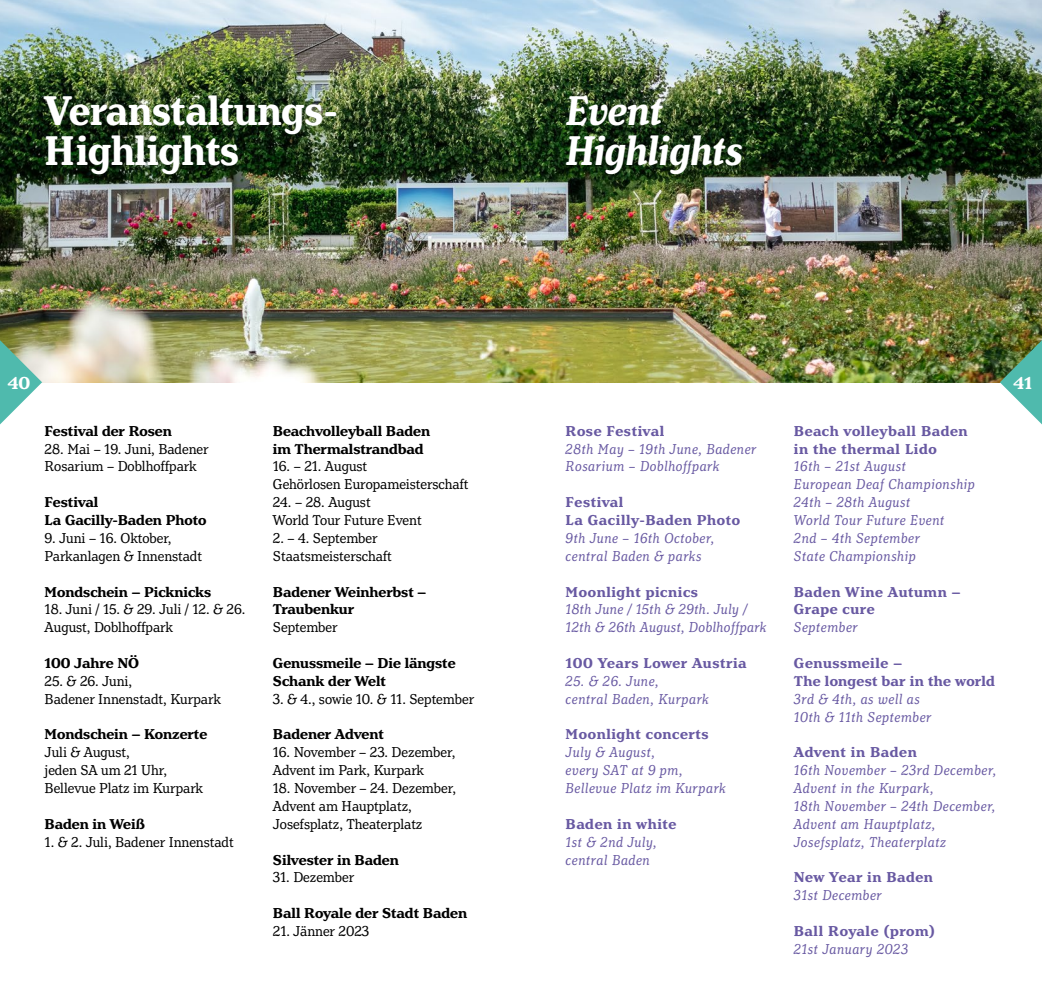
<style>
.page{position:relative;width:1042px;height:993px;background:#fff}
.page>*{position:absolute;margin:0;border:0;box-sizing:border-box;transform-origin:0 0}
.t1{font:700 condensed 43.75px/40.2px "Henriette";color:#fff}
.t2{font:italic 700 condensed 43.75px/40.2px "Henriette";color:#fff}
.t3{font:700 18.2px "Henriette";color:#fff}
.t4{font:italic condensed 15.05px/17.8px "Henriette";letter-spacing:.04em;color:#6859a2}
.t5{font:condensed 15.05px/17.8px "Henriette";color:#000}
.t6{font:700 15.05px/17.8px "Henriette";color:#000}
.t7{font:700 15.05px/17.8px "Henriette";letter-spacing:.04em;color:#6859a2}
.t8{font:700 15.05px/17.8px "Henriette";letter-spacing:.02em;color:#6859a2}
</style>
<div class="page">
<img style="left:0;top:0;width:1042px;height:382px">
<svg style="left:0;top:340px;width:42px;height:84px"></svg>
<svg style="left:1000px;top:340px;width:42px;height:84px"></svg>
<h1 class="t1" style="left:45px;top:91px;width:295px">Veranstaltungs-<br>Highlights</h1>
<h1 class="t2" style="left:566px;top:93px;width:179px">Event<br>Highlights</h1>
<p class="t3" style="left:8px;top:371px;width:24px">40</p>
<p class="t3" style="left:1013px;top:371px;width:20px">41</p>
<p class="t6" style="left:45px;top:422px;width:129px">Festival der Rosen</p>
<p class="t5" style="left:45px;top:439px;width:165px">28. Mai – 19. Juni, Badener<br>Rosarium – Doblhoffpark</p>
<p class="t6" style="left:45px;top:493px;width:163px">Festival<br>La Gacilly-Baden Photo</p>
<p class="t5" style="left:45px;top:529px;width:159px">9. Juni – 16. Oktober,<br>Parkanlagen &amp; Innenstadt</p>
<p class="t6" style="left:45px;top:582px;width:168px">Mondschein – Picknicks</p>
<p class="t5" style="left:45px;top:600px;width:202px">18. Juni / 15. &amp; 29. Juli / 12. &amp; 26.<br>August, Doblhoffpark</p>
<p class="t6" style="left:45px;top:654px;width:96px">100 Jahre NÖ</p>
<p class="t5" style="left:45px;top:671px;width:178px">25. &amp; 26. Juni,<br>Badener Innenstadt, Kurpark</p>
<p class="t6" style="left:45px;top:725px;width:164px">Mondschein – Konzerte</p>
<p class="t5" style="left:45px;top:743px;width:160px">Juli &amp; August,<br>jeden SA um 21 Uhr,<br>Bellevue Platz im Kurpark</p>
<p class="t6" style="left:45px;top:814px;width:102px">Baden in Weiß</p>
<p class="t5" style="left:45px;top:832px;width:191px">1. &amp; 2. Juli, Badener Innenstadt</p>
<p class="t6" style="left:273px;top:422px;width:159px">Beachvolleyball Baden im Thermalstrandbad</p>
<p class="t5" style="left:273px;top:457px;width:197px">16. – 21. August<br>Gehörlosen Europameisterschaft</p>
<p class="t5" style="left:273px;top:493px;width:150px">24. – 28. August<br>World Tour Future Event</p>
<p class="t5" style="left:273px;top:529px;width:120px">2. – 4. September<br>Staatsmeisterschaft</p>
<p class="t6" style="left:273px;top:582px;width:155px">Badener Weinherbst –<br>Traubenkur</p>
<p class="t5" style="left:273px;top:618px;width:66px">September</p>
<p class="t6" style="left:273px;top:654px;width:184px">Genussmeile – Die längste<br>Schank der Welt</p>
<p class="t5" style="left:273px;top:689px;width:203px">3. &amp; 4., sowie 10. &amp; 11. September</p>
<p class="t6" style="left:273px;top:725px;width:113px">Badener Advent</p>
<p class="t5" style="left:273px;top:743px;width:184px">16. November – 23. Dezember,<br>Advent im Park, Kurpark</p>
<p class="t5" style="left:273px;top:779px;width:185px">18. November – 24. Dezember,<br>Advent am Hauptplatz,<br>Josefsplatz, Theaterplatz</p>
<p class="t6" style="left:273px;top:850px;width:127px">Silvester in Baden</p>
<p class="t5" style="left:273px;top:868px;width:83px">31. Dezember</p>
<p class="t6" style="left:273px;top:904px;width:196px">Ball Royale der Stadt Baden</p>
<p class="t5" style="left:273px;top:921px;width:98px">21. Jänner 2023</p>
<p class="t7" style="left:566px;top:422px;width:100px">Rose Festival</p>
<p class="t4" style="left:566px;top:440px;width:192px">28th May – 19th June, Badener<br>Rosarium – Doblhoffpark</p>
<p class="t7" style="left:566px;top:493px;width:176px">Festival<br>La Gacilly-Baden Photo</p>
<p class="t4" style="left:566px;top:529px;width:150px">9th June – 16th October, central Baden &amp; parks</p>
<p class="t7" style="left:566px;top:582px;width:134px">Moonlight picnics</p>
<p class="t4" style="left:566px;top:601px;width:202px">18th June / 15th &amp; 29th. July /<br>12th &amp; 26th August, Doblhoffpark</p>
<p class="t7" style="left:566px;top:654px;width:182px">100 Years Lower Austria</p>
<p class="t4" style="left:566px;top:672px;width:145px">25. &amp; 26. June,<br>central Baden, Kurpark</p>
<p class="t7" style="left:566px;top:725px;width:144px">Moonlight concerts</p>
<p class="t4" style="left:566px;top:743px;width:162px">July &amp; August,<br>every SAT at 9 pm,<br>Bellevue Platz im Kurpark</p>
<p class="t7" style="left:566px;top:814px;width:112px">Baden in white</p>
<p class="t4" style="left:566px;top:833px;width:93px">1st &amp; 2nd July, central Baden</p>
<p class="t7" style="left:794px;top:422px;width:175px">Beach volleyball Baden in the thermal Lido</p>
<p class="t4" style="left:794px;top:458px;width:182px">16th – 21st August<br>European Deaf Championship<br>24th – 28th August<br>World Tour Future Event<br>2nd – 4th September<br>State Championship</p>
<p class="t7" style="left:794px;top:582px;width:168px">Baden Wine Autumn –<br>Grape cure</p>
<p class="t4" style="left:794px;top:619px;width:65px">September</p>
<p class="t8" style="left:794px;top:654px;width:202px">Genussmeile –<br>The longest bar in the world</p>
<p class="t4" style="left:794px;top:690px;width:139px">3rd &amp; 4th, as well as<br>10th &amp; 11th September</p>
<p class="t7" style="left:794px;top:743px;width:124px">Advent in Baden</p>
<p class="t4" style="left:794px;top:761px;width:204px">16th November – 23rd December,<br>Advent in the Kurpark,<br>18th November – 24th December,<br>Advent am Hauptplatz,<br>Josefsplatz, Theaterplatz</p>
<p class="t7" style="left:794px;top:868px;width:141px">New Year in Baden</p>
<p class="t4" style="left:794px;top:886px;width:89px">31st December</p>
<p class="t7" style="left:794px;top:921px;width:143px">Ball Royale (prom)</p>
<p class="t4" style="left:794px;top:940px;width:116px">21st January 2023</p>
</div>
